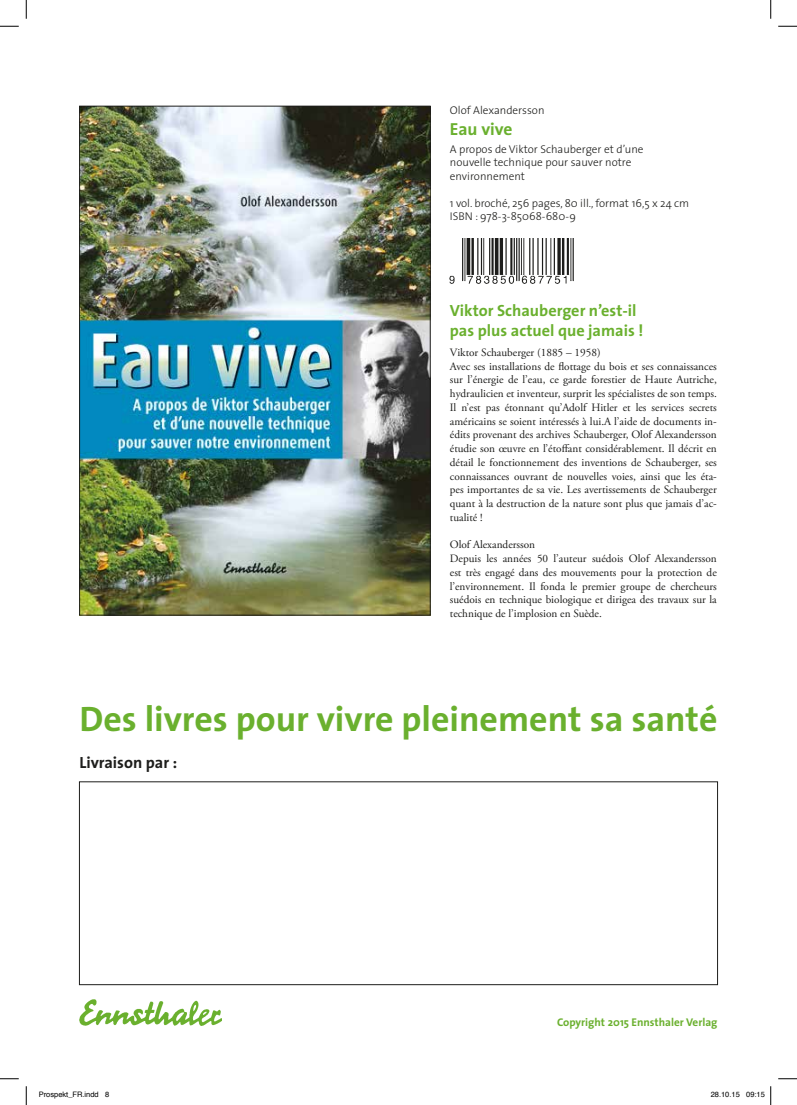
<style>
.page{position:relative;width:797px;height:1105px;background:#fff}
.page>*{position:absolute;margin:0;border:0;box-sizing:border-box;transform-origin:0 0}
.t1{font:700 35.5px "The Sans";color:#6ab02e}
.t2{font:700 17.5px "The Sans";color:#6ab02e}
.t3{font:700 16.25px/19.5px "The Sans";color:#6ab02e}
.t4{font:700 16.25px "The Sans";color:#1d1d1b}
.t5{font:11.25px/13.8px "Adobe Garamond Pro";color:#1d1d1b}
.t6{font:300 11.25px/13.5px "The Sans";color:#1d1d1b}
.t7{font:700 11.25px "The Sans";color:#6ab02e}
.t8{font:7.5px "Helvetica";color:#000}
</style>
<div class="page">
<img style="left:81px;top:108px;width:347px;height:505px">
<img style="left:450px;top:238px;width:124px;height:46px">
<div style="left:79px;top:782px;width:638px;height:203px;border:1px solid #1d1d1b"></div>
<img style="left:79px;top:999px;width:142px;height:26px">
<svg style="left:0;top:25px;width:19px;height:2px"></svg>
<svg style="left:778px;top:25px;width:19px;height:2px"></svg>
<svg style="left:0;top:1078px;width:19px;height:1px"></svg>
<svg style="left:778px;top:1078px;width:19px;height:1px"></svg>
<svg style="left:25px;top:0;width:2px;height:19px"></svg>
<svg style="left:25px;top:1086px;width:2px;height:19px"></svg>
<svg style="left:770px;top:0;width:1px;height:19px"></svg>
<svg style="left:770px;top:1086px;width:1px;height:19px"></svg>
<p class="t6" style="left:450px;top:103px;width:96px">Olof Alexandersson</p>
<h2 class="t2" style="left:450px;top:115px;width:64px">Eau vive</h2>
<p class="t6" style="left:450px;top:142px;width:195px">A propos de Viktor Schauberger et d’une nouvelle technique pour sauver notre environnement</p>
<p class="t6" style="left:450px;top:196px;width:241px">1 vol. broché, 256 pages, 80 ill., format 16,5 x 24 cm<br>ISBN : 978-3-85068-680-9</p>
<h3 class="t3" style="left:450px;top:301px;width:195px">Viktor Schauberger n’est-il pas plus actuel que jamais !</h3>
<p class="t5" style="left:450px;top:346px;width:268px">Viktor Schauberger (1885 – 1958)<br>Avec ses installations de flottage du bois et ses connaissances sur l’énergie de l’eau, ce garde forestier de Haute Autriche, hydraulicien et inventeur, surprit les spécialistes de son temps.<br>Il n’est pas étonnant qu’Adolf Hitler et les services secrets américains se soient intéressés à lui.A l’aide de documents in&shy;édits provenant des archives Schauberger, Olof Alexandersson étudie son œuvre en l’étoffant considérablement. Il décrit en détail le fonctionnement des inventions de Schauberger, ses connaissances ouvrant de nouvelles voies, ainsi que les éta&shy;pes importantes de sa vie. Les avertissements de Schauberger quant à la destruction de la nature sont plus que jamais d’ac&shy;tualité !</p>
<p class="t5" style="left:450px;top:538px;width:268px">Olof Alexandersson<br>Depuis les années 50 l’auteur suédois Olof Alexandersson est très engagé dans des mouvements pour la protection de l’environnement. Il fonda le premier groupe de chercheurs suédois en technique biologique et dirigea des travaux sur la technique de l’implosion en Suède.</p>
<h1 class="t1" style="left:79px;top:689px;width:639px">Des livres pour vivre pleinement sa santé</h1>
<h3 class="t4" style="left:79px;top:749px;width:99px">Livraison par :</h3>
<p class="t7" style="left:557px;top:1012px;width:162px">Copyright 2015 Ennsthaler Verlag</p>
<p class="t8" style="left:39px;top:1089px;width:72px">Prospekt_FR.indd 8</p>
<p class="t8" style="left:710px;top:1089px;width:56px">28.10.15 09:15</p>
</div>
